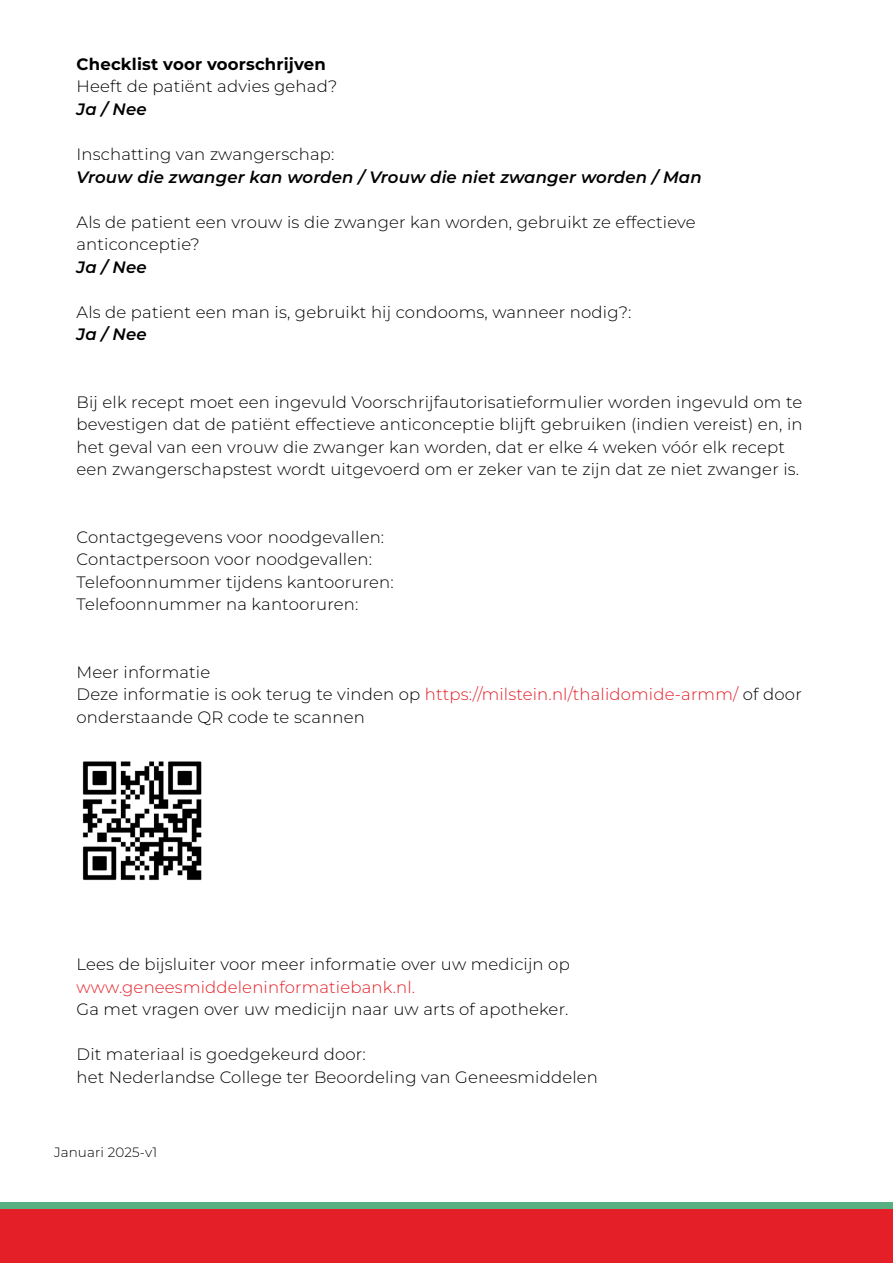
<style>
.page{position:relative;width:893px;height:1263px;background:#fff}
.page>*{position:absolute;margin:0;border:0;box-sizing:border-box;transform-origin:0 0}
.t1{font:300 16.5px/22.5px "Montserrat";letter-spacing:.01em;color:#000}
.t2{font:italic 600 16.5px "Montserrat";letter-spacing:.01em;color:#000}
.t3{font:300 16.5px "Montserrat";letter-spacing:.01em;color:#e51f27}
.t4{font:700 16.5px "Montserrat";letter-spacing:.01em;color:#000}
.t5{font:300 13.5px "Montserrat";letter-spacing:.01em;color:#000}
.s1{color:#e51f27}
</style>
<div class="page">
<div style="left:0;top:1209px;width:893px;height:54px;background:#e51f27"></div>
<div style="left:0;top:1202px;width:893px;height:7px;background:#57af82"></div>
<img style="left:82px;top:761px;width:120px;height:120px">
<p class="t4" style="left:77px;top:52px;width:251px">Checklist voor voorschrijven</p>
<p class="t1" style="left:77px;top:75px;width:262px">Heeft de patiënt advies gehad?</p>
<p class="t2" style="left:77px;top:97px;width:72px">Ja / Nee</p>
<p class="t1" style="left:77px;top:142px;width:259px">Inschatting van zwangerschap:</p>
<p class="t2" style="left:77px;top:165px;width:627px">Vrouw die zwanger kan worden / Vrouw die niet zwanger worden / Man</p>
<p class="t1" style="left:77px;top:210px;width:621px">Als de patient een vrouw is die zwanger kan worden, gebruikt ze effectieve anticonceptie?</p>
<p class="t2" style="left:77px;top:255px;width:72px">Ja / Nee</p>
<p class="t1" style="left:77px;top:300px;width:557px">Als de patient een man is, gebruikt hij condooms, wanneer nodig?:</p>
<p class="t2" style="left:77px;top:322px;width:72px">Ja / Nee</p>
<p class="t1" style="left:77px;top:390px;width:728px">Bij elk recept moet een ingevuld Voorschrijfautorisatieformulier worden ingevuld om te bevestigen dat de patiënt effectieve anticonceptie blijft gebruiken (indien vereist) en, in het geval van een vrouw die zwanger kan worden, dat er elke 4 weken vóór elk recept een zwangerschapstest wordt uitgevoerd om er zeker van te zijn dat ze niet zwanger is.</p>
<p class="t1" style="left:77px;top:525px;width:319px">Contactgegevens voor noodgevallen:<br>Contactpersoon voor noodgevallen:<br>Telefoonnummer tijdens kantooruren:<br>Telefoonnummer na kantooruren:</p>
<p class="t1" style="left:77px;top:660px;width:727px">Meer informatie<br>Deze informatie is ook terug te vinden op <span class="s1">https://milstein.nl/thalidomide-armm/</span> of door onderstaande QR code te scannen</p>
<p class="t1" style="left:77px;top:952px;width:495px">Lees de bijsluiter voor meer informatie over uw medicijn op</p>
<p class="t3" style="left:77px;top:975px;width:340px">www.geneesmiddeleninformatiebank.nl.</p>
<p class="t1" style="left:77px;top:997px;width:493px">Ga met vragen over uw medicijn naar uw arts of apotheker.</p>
<p class="t1" style="left:77px;top:1042px;width:523px">Dit materiaal is goedgekeurd door:<br>het Nederlandse College ter Beoordeling van Geneesmiddelen</p>
<p class="t5" style="left:54px;top:1143px;width:105px">Januari 2025-v1</p>
</div>
